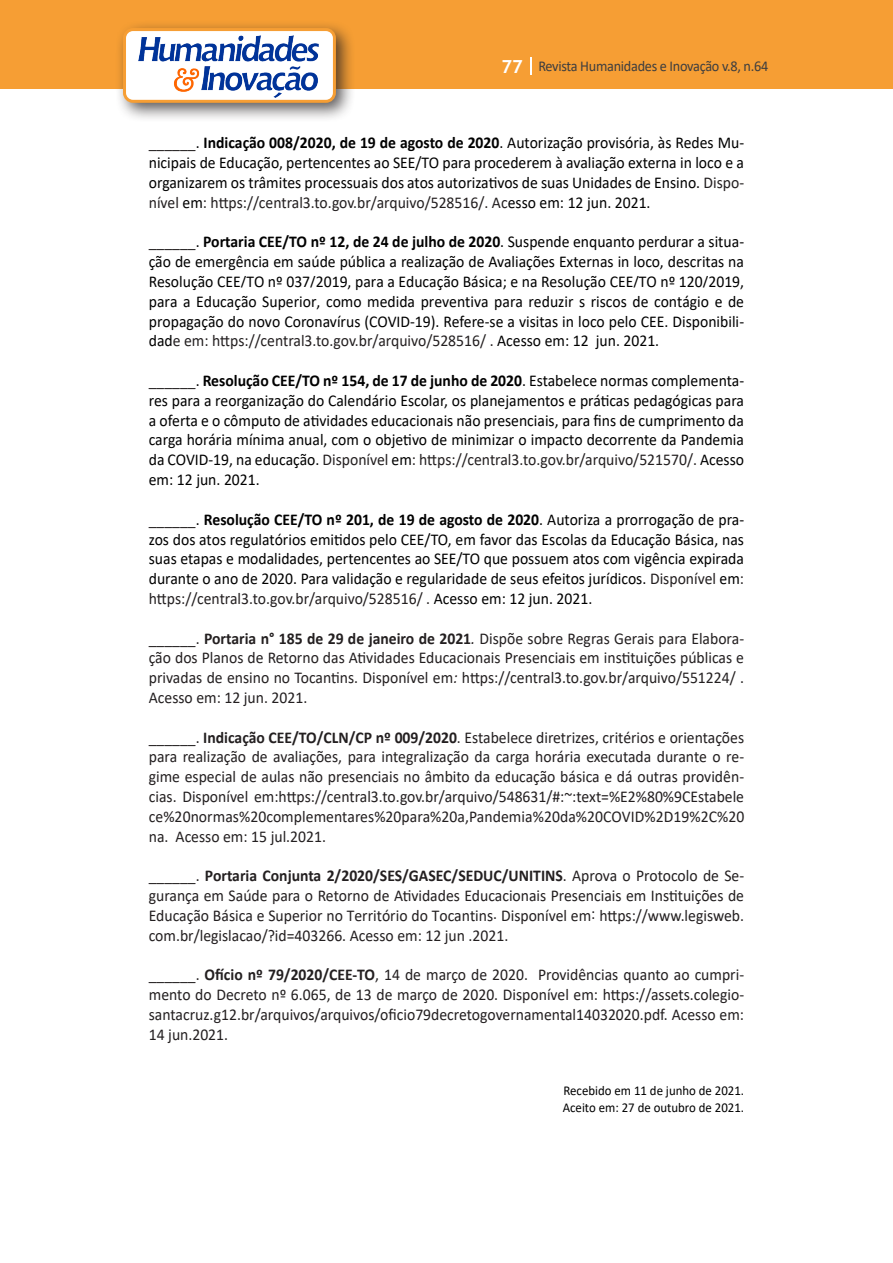
<style>
.page{position:relative;width:893px;height:1263px;background:#fff}
.page>*{position:absolute;margin:0;border:0;box-sizing:border-box;transform-origin:0 0}
.Texto{font:16.5px/19.8px "Calibri";color:#000;text-align:justify;scale:.95 1}
.Texto-2{font:16.5px/19.8px "Calibri";color:#231f20;text-align:justify;scale:.95 1}
.t1{font:15px "Calibri";letter-spacing:-.02em;color:#3e3e3f;scale:.95 1}
.Texto-3{font:13.5px "Calibri";color:#000;scale:.95 1}
.s1{font-family:"Trebuchet MS";font-weight:700;font-size:18px;color:#fff}
.s2{color:#231f20}
.s3{font-weight:700}
.s4{font-style:italic}
</style>
<div class="page">
<div style="left:0;top:0;width:893px;height:88px;background:#f69e34"></div>
<svg style="left:530px;top:57px;width:2px;height:18px"></svg>
<div style="left:115px;top:20px;width:241px;height:103px;background:#231f20;opacity:.75"></div>
<div style="left:125px;top:30px;width:209px;height:71px;background:#fff;border-radius:9px"></div>
<img style="left:138px;top:35px;width:181px;height:62px">
<div style="left:123px;top:28px;width:213px;height:75px;border:3px solid #f69e34;border-radius:9px"></div>
<p class="t1" style="left:501px;top:56px;width:282px"><span class="s1">77</span> Revista Humanidades e Inovação v.8, n.64</p>
<p class="Texto" style="left:149px;top:133px;width:628px"><span class="s2">______</span>. <span class="s3">Indicação 008/2020, de 19 de agosto de 2020</span>. Autorização provisória, às Redes Mu&shy;nicipais de Educação, pertencentes ao SEE/TO para procederem à avaliação externa in loco e a organizarem os trâmites processuais dos atos autorizativos de suas Unidades de Ensino. <span class="s2">Dispo&shy;nível</span> em<span class="s2">: https://central3.to.gov.br/arquivo/528516/. Ac</span>esso em: 12 jun. 2021.</p>
<p class="Texto" style="left:149px;top:232px;width:628px"><span class="s2">______</span>. <span class="s3">Portaria CEE/TO nº 12, de 24 de julho de 2020</span>. Suspende enquanto perdurar a situa&shy;ção de emergência em saúde pública a realização de Avaliações Externas in loco, descritas na Resolução CEE/TO nº 037/2019, para a Educação Básica; e na Resolução CEE/TO nº 120/2019, para a Educação Superior, como medida preventiva para reduzir s riscos de contágio e de propagação do novo Coronavírus (COVID-19). Refere-se a visitas in loco pelo CEE. Disponibili&shy;dad<span class="s2">e em: https://central3.to.gov.br/arquivo/528516/ .</span> Acesso em: 12 jun. 2021.</p>
<p class="Texto" style="left:149px;top:370px;width:628px"><span class="s2">______</span>. <span class="s3">Resolução CEE/TO nº 154, de 17 de junho de 2020</span>. Estabelece normas complementa&shy;res para a reorganização do Calendário Escolar, os planejamentos e práticas pedagógicas para a oferta e o cômputo de atividades educacionais não presenciais, para fins de cumprimento da carga horária mínima anual, com o objetivo de minimizar o impacto decorrente da Pandemia da COVID-19, na educação. <span class="s2">Disponível</span> em<span class="s2">: https://central3.to.gov.br/arquivo/521570/.</span> Acesso em: 12 jun. 2021.</p>
<p class="Texto" style="left:149px;top:509px;width:628px"><span class="s2">______</span>. <span class="s3">Resolução CEE/TO nº 201, de 19 de agosto de 2020</span>. Autoriza a prorrogação de pra&shy;zos dos atos regulatórios emitidos pelo CEE/TO, em favor das Escolas da Educação Básica, nas suas etapas e modalidades, pertencentes ao SEE/TO que possuem atos com vigência expirada durante o ano de 2020. Para validação e regularidade de seus efeitos jurídicos. <span class="s2">Disponível</span> em<span class="s2">: https://central3.to.gov.br/arquivo/528516/ .</span> Acesso em: 12 jun. 2021.</p>
<p class="Texto-2" style="left:149px;top:628px;width:628px">______. <span class="s3">Portaria n° 185 de 29 de janeiro de 2021</span><span class="s4">.</span> Dispõe sobre Regras Gerais para Elabora&shy;ção dos Planos de Retorno das Atividades Educacionais Presenciais em instituições públicas e privadas de ensino no Tocantins. Disponível em<span class="s4">:</span> https://central3.to.gov.br/arquivo/551224/ .<br>Acesso em: 12 jun. 2021.</p>
<p class="Texto-2" style="left:149px;top:727px;width:628px">______. <span class="s3">Indicação CEE/TO/CLN/CP nº 009/2020</span>. Estabelece diretrizes, critérios e orientações para realização de avaliações, para integralização da carga horária executada durante o re&shy;gime especial de aulas não presenciais no âmbito da educação básica e dá outras providên&shy;cias. Disponível em:https://central3.to.gov.br/arquivo/548631/#:~:text=%E2%80%9CEstabele ce%20normas%20complementares%20para%20a,Pandemia%20da%20COVID%2D19%2C%20 na. Acesso em: 15 jul.2021.</p>
<p class="Texto-2" style="left:149px;top:865px;width:628px">______. <span class="s3">Portaria Conjunta 2/2020/SES/GASEC/SEDUC/UNITINS</span>. Aprova o Protocolo de Se&shy;gurança em Saúde para o Retorno de Atividades Educacionais Presenciais em Instituições de Educação Básica e Superior no Território do Tocantins. Disponível em: https://www.legisweb. com.br/legislacao/?id=403266. Acesso em: 12 jun .2021.</p>
<p class="Texto-2" style="left:149px;top:964px;width:628px">______. <span class="s3">Ofício nº 79/2020/CEE-TO</span>, 14 de março de 2020. Providências quanto ao cumpri&shy;mento do Decreto nº 6.065, de 13 de março de 2020. Disponível em: https://assets.colegio&shy;santacruz.g12.br/arquivos/arquivos/oficio79decretogovernamental14032020.pdf. Acesso em:<br>14 jun.2021.</p>
<p class="Texto-3" style="left:563px;top:1081px;width:192px">Recebido em 11 de junho de 2021.</p>
<p class="Texto-3" style="left:563px;top:1098px;width:192px">Aceito em: 27 de outubro de 2021.</p>
</div>
